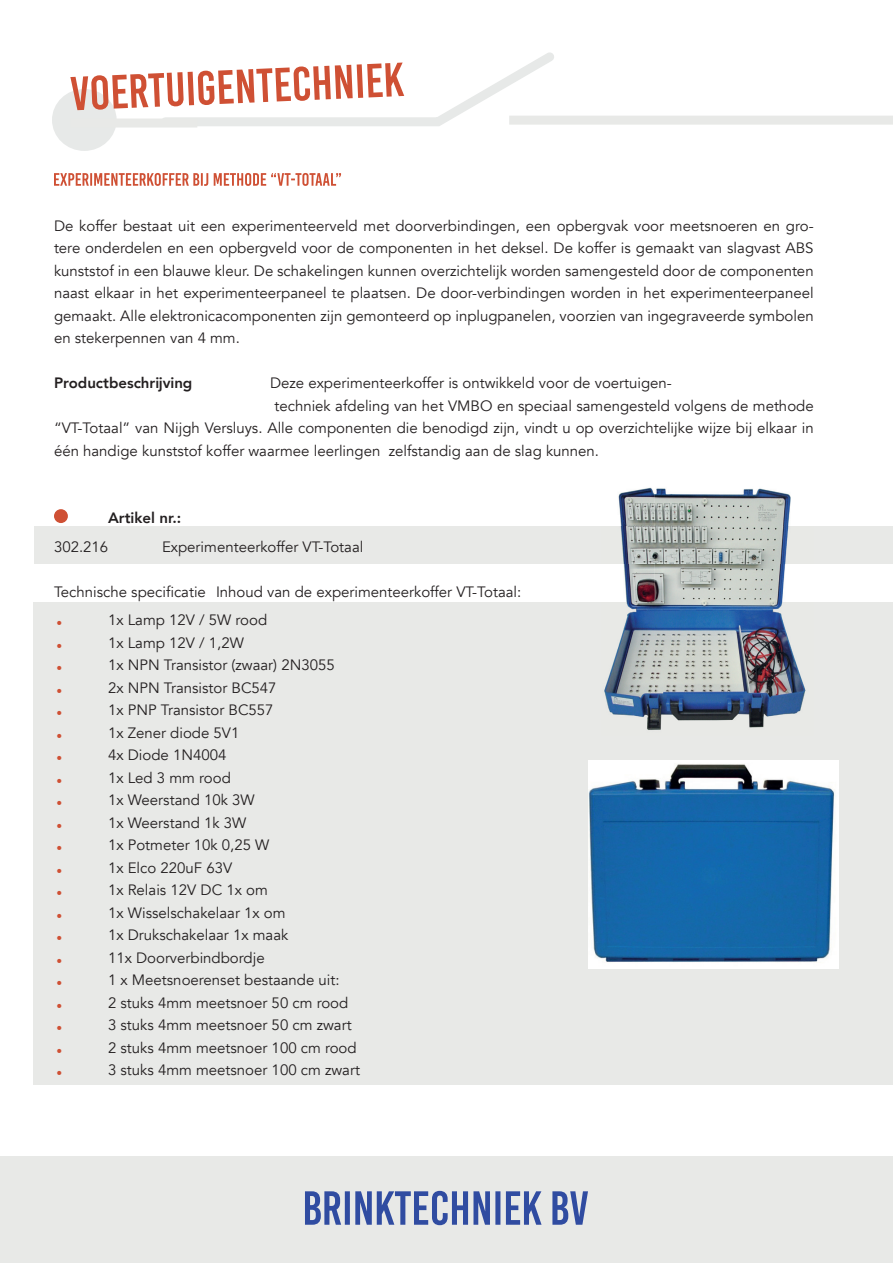
<style>
.page{position:relative;width:893px;height:1263px;background:#fff}
.page>*{position:absolute;margin:0;border:0;box-sizing:border-box;transform-origin:0 0}
.t1{font:37.5px "Avenir";color:#cf5034}
.t2{font:15px/22.5px "Avenir";color:#231f20;text-align:justify}
.t3{font:800 15px "Avenir";color:#231f20}
</style>
<div class="page">
<div style="left:0;top:1157px;width:893px;height:106px;background:#e8e9e7"></div>
<svg style="left:305px;top:1191px;width:283px;height:34px"></svg>
<div style="left:52px;top:89px;width:65px;height:62px;background:#e7e9e8;border-radius:50%"></div>
<svg style="left:70px;top:52px;width:484px;height:77px"></svg>
<div style="left:509px;top:116px;width:384px;height:9px;background:#e8e9e7"></div>
<div style="left:70px;top:119px;width:127px;height:9px;background:#e8e9e7"></div>
<div style="left:33px;top:602px;width:860px;height:482px;background:#e8e9e7"></div>
<div style="left:34px;top:526px;width:859px;height:37px;background:#e8e9e7"></div>
<svg style="left:54px;top:173px;width:287px;height:13px"></svg>
<img style="left:601px;top:487px;width:213px;height:243px">
<img style="left:601px;top:526px;width:213px;height:37px">
<img style="left:588px;top:760px;width:251px;height:208px">
<div style="left:54px;top:509px;width:14px;height:14px;background:#cf5034;border-radius:50%"></div>
<p class="t2" style="left:54px;top:215px;width:761px">De koffer bestaat uit een experimenteerveld met doorverbindingen, een opbergvak voor meetsnoeren en gro&shy;tere onderdelen en een opbergveld voor de componenten in het deksel. De koffer is gemaakt van slagvast ABS kunststof in een blauwe kleur. De schakelingen kunnen overzichtelijk worden samengesteld door de componenten naast elkaar in het experimenteerpaneel te plaatsen. De door-verbindingen worden in het experimenteerpaneel gemaakt. Alle elektronicacomponenten zijn gemonteerd op inplugpanelen, voorzien van ingegraveerde symbolen en stekerpennen van 4 mm.</p>
<p class="t3" style="left:54px;top:371px;width:140px">Productbeschrĳving</p>
<p class="t2" style="left:270px;top:372px;width:403px">Deze experimenteerkoffer is ontwikkeld voor de voertuigen-</p>
<p class="t2" style="left:274px;top:395px;width:541px">techniek afdeling van het VMBO en speciaal samengesteld volgens de methode</p>
<p class="t2" style="left:54px;top:417px;width:761px">“VT-Totaal” van Nijgh Versluys. Alle componenten die benodigd zijn, vindt u op overzichtelijke wijze bij elkaar in</p>
<p class="t2" style="left:54px;top:440px;width:547px">één handige kunststof koffer waarmee leerlingen zelfstandig aan de slag kunnen.</p>
<p class="t3" style="left:108px;top:506px;width:75px">Artikel nr.:</p>
<p class="t2" style="left:54px;top:536px;width:56px">302.216</p>
<p class="t2" style="left:162px;top:536px;width:203px">Experimenteerkoffer VT-Totaal</p>
<p class="t2" style="left:54px;top:581px;width:469px">Technische specificatie Inhoud van de experimenteerkoffer VT-Totaal:</p>
<h1 class="t1" style="left:54px;top:590px;width:12px">.</h1>
<p class="t2" style="left:108px;top:609px;width:161px">1x Lamp 12V / 5W rood</p>
<h1 class="t1" style="left:54px;top:612px;width:12px">.</h1>
<p class="t2" style="left:108px;top:632px;width:137px">1x Lamp 12V / 1,2W</p>
<h1 class="t1" style="left:54px;top:635px;width:12px">.</h1>
<p class="t2" style="left:108px;top:654px;width:228px">1x NPN Transistor (zwaar) 2N3055</p>
<h1 class="t1" style="left:54px;top:657px;width:12px">.</h1>
<p class="t2" style="left:108px;top:677px;width:170px">2x NPN Transistor BC547</p>
<h1 class="t1" style="left:54px;top:680px;width:12px">.</h1>
<p class="t2" style="left:108px;top:699px;width:167px">1x PNP Transistor BC557</p>
<h1 class="t1" style="left:54px;top:702px;width:12px">.</h1>
<p class="t2" style="left:108px;top:722px;width:133px">1x Zener diode 5V1</p>
<h1 class="t1" style="left:54px;top:725px;width:12px">.</h1>
<p class="t2" style="left:108px;top:744px;width:120px">4x Diode 1N4004</p>
<h1 class="t1" style="left:54px;top:747px;width:12px">.</h1>
<p class="t2" style="left:108px;top:767px;width:124px">1x Led 3 mm rood</p>
<h1 class="t1" style="left:54px;top:770px;width:12px">.</h1>
<p class="t2" style="left:108px;top:789px;width:148px">1x Weerstand 10k 3W</p>
<h1 class="t1" style="left:54px;top:792px;width:12px">.</h1>
<p class="t2" style="left:108px;top:812px;width:140px">1x Weerstand 1k 3W</p>
<h1 class="t1" style="left:54px;top:815px;width:12px">.</h1>
<p class="t2" style="left:108px;top:834px;width:163px">1x Potmeter 10k 0,25 W</p>
<h1 class="t1" style="left:54px;top:837px;width:12px">.</h1>
<p class="t2" style="left:108px;top:857px;width:126px">1x Elco 220uF 63V</p>
<h1 class="t1" style="left:54px;top:860px;width:12px">.</h1>
<p class="t2" style="left:108px;top:879px;width:161px">1x Relais 12V DC 1x om</p>
<h1 class="t1" style="left:54px;top:882px;width:12px">.</h1>
<p class="t2" style="left:108px;top:902px;width:179px">1x Wisselschakelaar 1x om</p>
<h1 class="t1" style="left:54px;top:905px;width:12px">.</h1>
<p class="t2" style="left:108px;top:924px;width:182px">1x Drukschakelaar 1x maak</p>
<h1 class="t1" style="left:54px;top:927px;width:12px">.</h1>
<p class="t2" style="left:108px;top:947px;width:158px">11x Doorverbindbordje</p>
<h1 class="t1" style="left:54px;top:950px;width:12px">.</h1>
<p class="t2" style="left:108px;top:969px;width:233px">1 x Meetsnoerenset bestaande uit:</p>
<h1 class="t1" style="left:54px;top:972px;width:12px">.</h1>
<p class="t2" style="left:108px;top:992px;width:242px">2 stuks 4mm meetsnoer 50 cm rood</p>
<h1 class="t1" style="left:54px;top:995px;width:12px">.</h1>
<p class="t2" style="left:108px;top:1014px;width:245px">3 stuks 4mm meetsnoer 50 cm zwart</p>
<h1 class="t1" style="left:54px;top:1017px;width:12px">.</h1>
<p class="t2" style="left:108px;top:1037px;width:250px">2 stuks 4mm meetsnoer 100 cm rood</p>
<h1 class="t1" style="left:54px;top:1040px;width:12px">.</h1>
<p class="t2" style="left:108px;top:1059px;width:253px">3 stuks 4mm meetsnoer 100 cm zwart</p>
</div>
